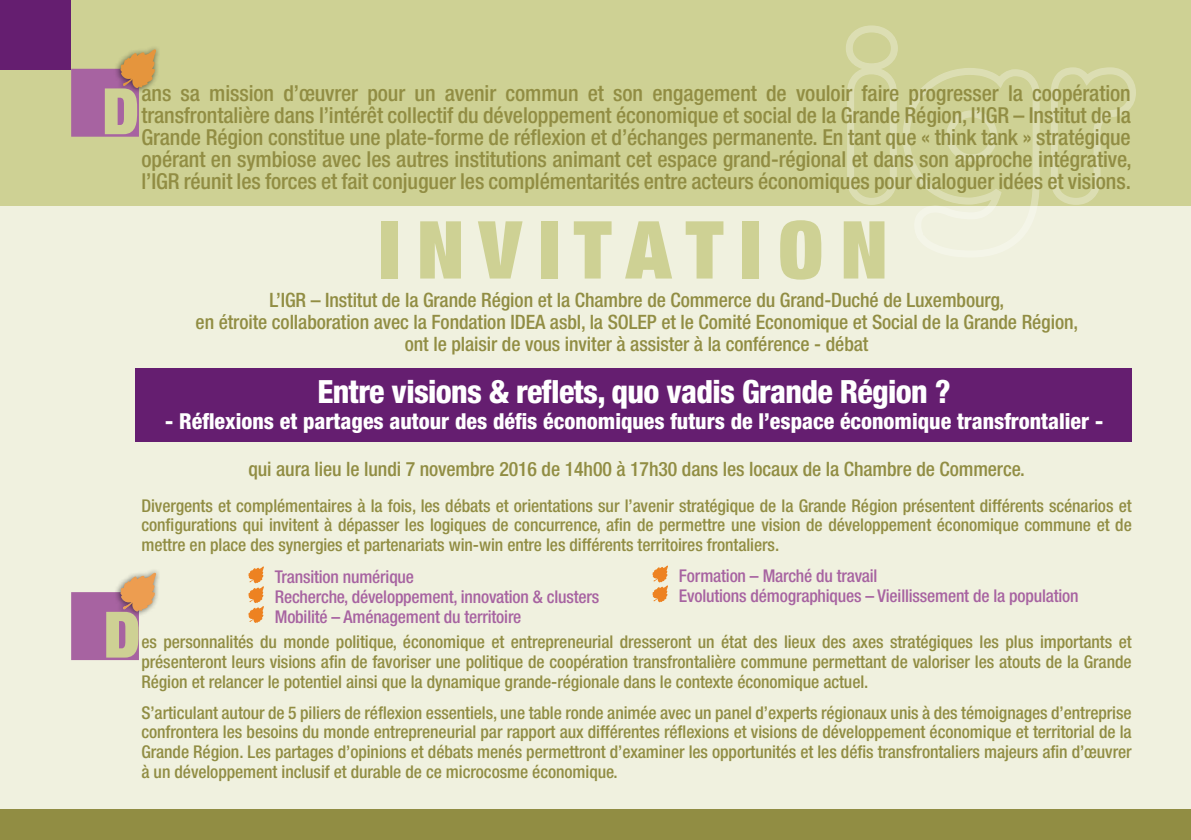
<style>
.page{position:relative;width:1191px;height:840px;background:#fff}
.page>*{position:absolute;margin:0;border:0;box-sizing:border-box;transform-origin:0 0}
.t1{font:900 condensed 80px "Helvetica Neue LT Std";color:#ced194}
.t2{font:900 condensed 64px "Helvetica Neue LT Std";color:#ced194}
.t3{font:800 condensed 32px "Helvetica Neue LT Std";letter-spacing:-.02em;color:#fff}
.t4{font:500 condensed 22px/22px "Helvetica Neue LT Std";letter-spacing:-.005em;color:#918d43;text-align:justify}
.t5{font:800 condensed 22px "Helvetica Neue LT Std";color:#fff}
.t6{font:500 condensed 19.8px/22px "Helvetica Neue LT Std";letter-spacing:-.005em;color:#918d43;text-align:center}
.t7{font:500 condensed 17.6px/19.8px "Helvetica Neue LT Std";letter-spacing:-.005em;color:#918d43;text-align:justify}
.t8{font:500 condensed 17.6px/19.8px "Helvetica Neue LT Std";letter-spacing:-.01em;color:#a763a1}
</style>
<div class="page">
<div style="left:0;top:1px;width:1191px;height:838px;background:#f0f1df"></div>
<div style="left:0;top:808px;width:1191px;height:31px;background:#918d43"></div>
<div style="left:0;top:0;width:1191px;height:205px;background:#ced194"></div>
<div style="left:0;top:0;width:70px;height:69px;background:#651e70"></div>
<div style="left:113px;top:44px;width:47px;height:50px;background:#000;opacity:.75"></div>
<svg style="left:71px;top:49px;width:86px;height:88px"></svg>
<svg style="left:1041px;top:67px;width:97px;height:139px"></svg>
<svg style="left:843px;top:25px;width:198px;height:181px"></svg>
<svg style="left:942px;top:107px;width:59px;height:59px"></svg>
<div style="left:135px;top:368px;width:996px;height:74px;background:#651e70"></div>
<svg style="left:248px;top:566px;width:16px;height:57px"></svg>
<svg style="left:652px;top:565px;width:16px;height:37px"></svg>
<div style="left:113px;top:567px;width:47px;height:49px;background:#000;opacity:.75"></div>
<svg style="left:71px;top:571px;width:86px;height:88px"></svg>
<p class="t4" style="left:141px;top:82px;width:991px">ans sa mission d’œuvrer pour un avenir commun et son engagement de vouloir faire progresser la coopération transfrontalière dans l’intérêt collectif du développement économique et social de la Grande Région, l’IGR – Institut de la Grande Région constitue une plate-forme de réflexion et d’échanges permanente. En tant que « think tank » stratégique opérant en symbiose avec les autres institutions animant cet espace grand-régional et dans son approche intégrative, l’IGR réunit les forces et fait conjuguer les complémentarités entre acteurs économiques pour dialoguer idées et visions.</p>
<h2 class="t2" style="left:102px;top:70px;width:38px">D</h2>
<h1 class="t1" style="left:379px;top:199px;width:510px">I N V I T A T I O N</h1>
<p class="t6" style="left:196px;top:288px;width:884px">L’IGR – Institut de la Grande Région et la Chambre de Commerce du Grand-Duché de Luxembourg,<br>en étroite collaboration avec la Fondation IDEA asbl, la SOLEP et le Comité Economique et Social de la Grande Région, ont le plaisir de vous inviter à assister à la conférence - débat</p>
<h3 class="t3" style="left:317px;top:371px;width:635px">Entre visions &amp; reflets, quo vadis Grande Région ?</h3>
<p class="t5" style="left:165px;top:407px;width:939px">- Réflexions et partages autour des défis économiques futurs de l’espace économique transfrontalier -</p>
<p class="t6" style="left:248px;top:458px;width:778px">qui aura lieu le lundi 7 novembre 2016 de 14h00 à 17h30 dans les locaux de la Chambre de Commerce.</p>
<p class="t7" style="left:141px;top:495px;width:992px">Divergents et complémentaires à la fois, les débats et orientations sur l’avenir stratégique de la Grande Région présentent différents scénarios et configurations qui invitent à dépasser les logiques de concurrence, afin de permettre une vision de développement économique commune et de mettre en place des synergies et partenariats win-win entre les différents territoires frontaliers.</p>
<p class="t8" style="left:275px;top:566px;width:326px">Transition numérique<br>Recherche, développement, innovation &amp; clusters<br>Mobilité – Aménagement du territoire</p>
<p class="t8" style="left:679px;top:565px;width:401px">Formation – Marché du travail<br>Evolutions démographiques – Vieillissement de la population</p>
<h2 class="t2" style="left:104px;top:593px;width:38px">D</h2>
<p class="t7" style="left:141px;top:631px;width:991px">es personnalités du monde politique, économique et entrepreneurial dresseront un état des lieux des axes stratégiques les plus importants et présenteront leurs visions afin de favoriser une politique de coopération transfrontalière commune permettant de valoriser les atouts de la Grande Région et relancer le potentiel ainsi que la dynamique grande-régionale dans le contexte économique actuel.</p>
<p class="t7" style="left:141px;top:701px;width:991px">S’articulant autour de 5 piliers de réflexion essentiels, une table ronde animée avec un panel d’experts régionaux unis à des témoignages d’entreprise confrontera les besoins du monde entrepreneurial par rapport aux différentes réflexions et visions de développement économique et territorial de la Grande Région. Les partages d’opinions et débats menés permettront d’examiner les opportunités et les défis transfrontaliers majeurs afin d’œuvrer à un développement inclusif et durable de ce microcosme économique.</p>
</div>
